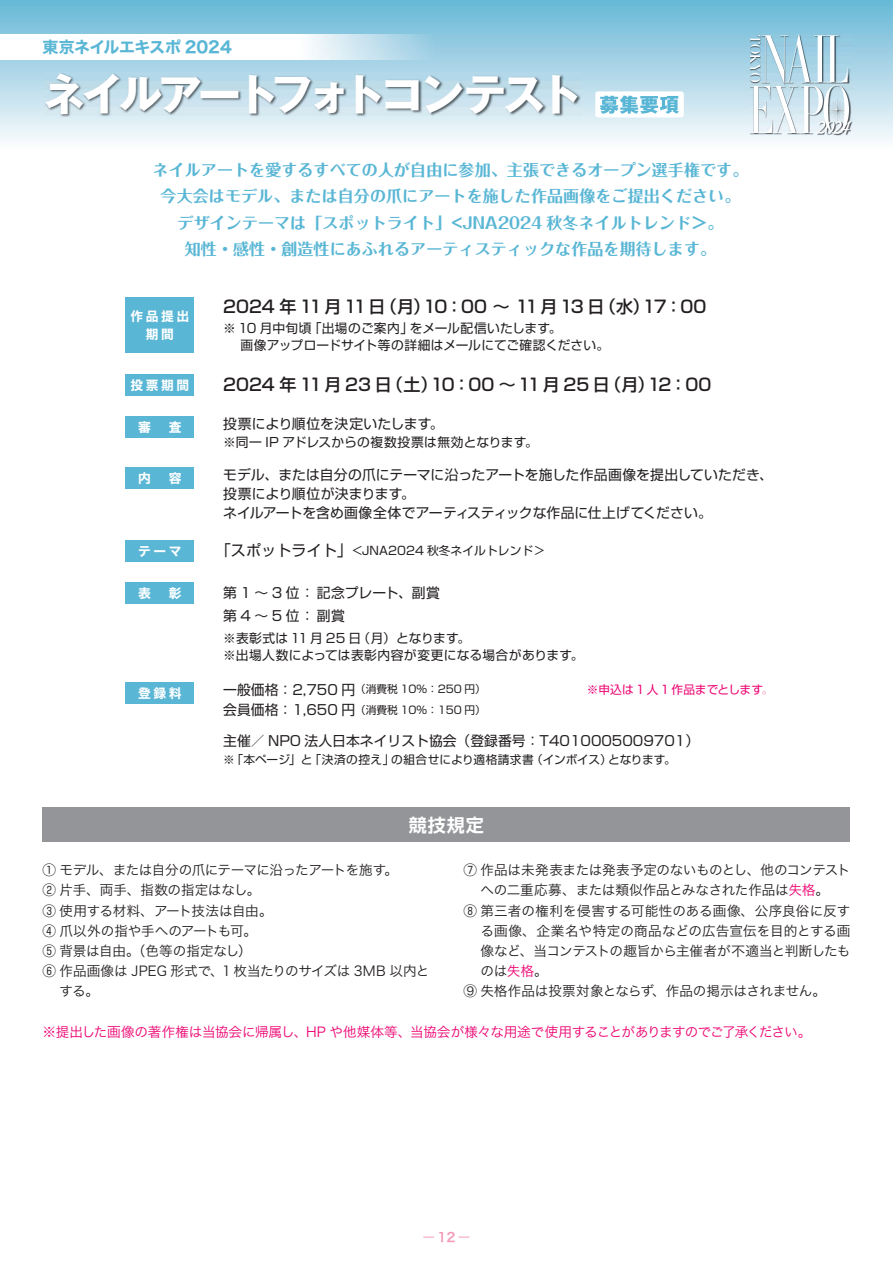
<style>
.page{position:relative;width:893px;height:1263px;background:#fff}
.page>*{position:absolute;margin:0;border:0;box-sizing:border-box;transform-origin:0 0}
.t1{font:700 43.65px "Gothic MB101 Pro";letter-spacing:-.12em;color:#fff}
.t2{font:700 18px "Shin Go Pro De";color:#fff}
.t3{font:500 16.95px "Shin Go Pro";letter-spacing:-.005em;color:#231f20}
.t4{font:700 15.9px/26.5px "Folk Pro";letter-spacing:.01em;color:#59b6d5;text-align:center}
.t5{font:15.9px "Hira Kaku Std W7";letter-spacing:-.025em;color:#59b6d5}
.t6{font:15px "Shin Go Pro";letter-spacing:.01em;color:#231f20}
.t7{font:13.8px/19.2px "Shin Go Pro";color:#231f20}
.t8{font:13.65px/20.2px "Hira Kaku Std W3";letter-spacing:-.015em;color:#231f20;text-align:justify}
.t9{font:13.65px "Hira Kaku Std W3";letter-spacing:-.02em;color:#ed0372}
.t10{font:13.65px "Hira Kaku Std W3";letter-spacing:.01em;color:#231f20}
.t11{font:13.65px "Hira Kaku Std W3";letter-spacing:-.045em;color:#231f20}
.t12{font:12.75px/17px "Shin Go Pro";letter-spacing:.015em;color:#231f20}
.t13{font:12.75px "Hira Kaku Std W7";letter-spacing:.2em;color:#fff}
.t14{font:12.75px "Hira Kaku Std W3";color:#f499b9}
.t15{font:11.7px "Shin Go Pro";letter-spacing:.01em;color:#231f20}
.t16{font:11.7px "Shin Go Pro";letter-spacing:.005em;color:#ed0372}
.t17{font:11.7px "Shin Go Pro";letter-spacing:.035em;color:#231f20}
.t18{font:10.65px "Shin Go Pro";color:#231f20}
.s1{font-size:11.7px}
.s2{color:#f499b9}
.s3{font-family:"Shin Go Pro"}
.s4{color:#ed0372}
.s5{font-family:"Hira Kaku Std W6"}
</style>
<div class="page">
<svg style="left:0;top:0;width:893px;height:141px;background:#a5d4e6"></svg>
<div style="left:43px;top:808px;width:807px;height:34px;background:#939598"></div>
<img style="left:0;top:34px;width:434px;height:26px">
<div style="left:595px;top:91px;width:89px;height:26px;background:#fff;border-radius:3px"></div>
<svg style="left:600px;top:96px;width:79px;height:18px"></svg>
<img style="left:45px;top:72px;width:536px;height:46px">
<div style="left:125px;top:374px;width:69px;height:21px;background:#59b6d5"></div>
<div style="left:125px;top:417px;width:69px;height:21px;background:#59b6d5"></div>
<div style="left:125px;top:468px;width:69px;height:21px;background:#59b6d5"></div>
<div style="left:125px;top:540px;width:69px;height:21px;background:#59b6d5"></div>
<div style="left:125px;top:583px;width:69px;height:21px;background:#59b6d5"></div>
<div style="left:125px;top:682px;width:69px;height:22px;background:#59b6d5"></div>
<div style="left:125px;top:298px;width:69px;height:55px;background:#59b6d5"></div>
<img style="left:750px;top:34px;width:102px;height:102px">
<svg style="left:750px;top:34px;width:100px;height:100px"></svg>
<p class="t5" style="left:43px;top:34px;width:191px">東京ネイルエキスポ 2024</p>
<h1 class="t1" style="left:43px;top:58px;width:541px">ネイルアートフォトコンテスト</h1>
<p class="t4" style="left:153px;top:154px;width:597px">ネイルアートを愛するすべての人が自由に参加、主張できるオープン選手権です。今大会はモデル、または自分の爪にアートを施した作品画像をご提出ください。デザインテーマは「スポットライト」&lt;JNA2024 秋冬ネイルトレンド&lt;。<br>知性・感性・創造性にあふれるアーティスティックな作品を期待します。</p>
<p class="t13" style="left:130px;top:306px;width:60px">作品提出</p>
<p class="t13" style="left:146px;top:324px;width:30px">期間</p>
<p class="t13" style="left:130px;top:375px;width:60px">投票期間</p>
<p class="t13" style="left:138px;top:417px;width:45px">審　査</p>
<p class="t13" style="left:138px;top:468px;width:45px">内　容</p>
<p class="t13" style="left:138px;top:541px;width:45px">テーマ</p>
<p class="t13" style="left:138px;top:583px;width:45px">表　彰</p>
<p class="t13" style="left:138px;top:683px;width:45px">登録料</p>
<p class="t3" style="left:223px;top:292px;width:164px">2024年 11月11日</p>
<p class="t3" style="left:380px;top:292px;width:52px">（月）</p>
<p class="t3" style="left:599px;top:292px;width:52px">（水(</p>
<p class="t3" style="left:423px;top:292px;width:183px">10：00 ～ 11 月 13 日</p>
<p class="t3" style="left:643px;top:292px;width:65px">17：00</p>
<p class="t12" style="left:309px;top:318px;width:106px">「出場のご案内」</p>
<p class="t12" style="left:223px;top:318px;width:90px">※ 10 月中旬頃</p>
<p class="t12" style="left:410px;top:318px;width:153px">をメール配信いたします。</p>
<p class="t12" style="left:223px;top:335px;width:388px">　画像アップロードサイト等の詳細はメールにてご確認ください。</p>
<p class="t3" style="left:223px;top:371px;width:170px">2024年 11 月 23 日</p>
<p class="t7" style="left:223px;top:412px;width:222px">投票により順位を決定いたします。</p>
<p class="t12" style="left:223px;top:432px;width:316px">※同一 IP アドレスからの複数投票は無効となります。</p>
<p class="t3" style="left:386px;top:371px;width:53px">（土）</p>
<p class="t3" style="left:604px;top:371px;width:52px">（月(</p>
<p class="t3" style="left:430px;top:371px;width:181px">10：00～11 月 25 日</p>
<p class="t3" style="left:647px;top:371px;width:65px">12：00</p>
<p class="t7" style="left:223px;top:463px;width:551px">モデル、または自分の爪にテーマに沿ったアートを施した作品画像を提出していただき、投票により順位が決まります。<br>ネイルアートを含め画像全体でアーティスティックな作品に仕上げてください。</p>
<p class="t6" style="left:216px;top:538px;width:148px">「スポットライト」<span class="s1">&lt;</span></p>
<p class="t15" style="left:362px;top:541px;width:184px">JNA2024 秋冬ネイルトレンド&lt;</p>
<p class="t7" style="left:223px;top:579px;width:218px;line-height:23.5px">第 1 〜 3 位：記念プレート、副賞第4 〜 5 位：副賞</p>
<p class="t12" style="left:358px;top:628px;width:114px">（月）となります。</p>
<p class="t12" style="left:223px;top:628px;width:362px">※表彰式は11 月 25 日<br>※出場人数によっては表彰内容が変更になる場合があります。</p>
<p class="t7" style="left:223px;top:678px;width:133px">一般価格：2,750 円</p>
<p class="t18" style="left:355px;top:681px;width:132px">（消費税 10％：250 円(</p>
<p class="t16" style="left:587px;top:680px;width:188px">※申込は 1 人 1 作品までとします<span class="s2">。</span></p>
<p class="t7" style="left:223px;top:698px;width:133px">会員価格：1,650 円</p>
<p class="t7" style="left:223px;top:729px;width:477px">主催／ NPO 法人日本ネイリスト協会（登録番号：T4010005009701(</p>
<p class="t15" style="left:608px;top:750px;width:69px">となります。</p>
<p class="t18" style="left:355px;top:701px;width:132px">（消費税 10％：150 円(</p>
<p class="t15" style="left:223px;top:750px;width:91px">※「本ページ」と</p>
<p class="t15" style="left:531px;top:750px;width:82px">（インボイス）</p>
<p class="t15" style="left:310px;top:750px;width:86px">「決済の控え」</p>
<p class="t17" style="left:391px;top:750px;width:144px">の組合せにより適格請求書</p>
<h2 class="t2" style="left:409px;top:810px;width:76px">競技規定</h2>
<p class="t11" style="left:43px;top:860px;width:357px"><span class="s3">1</span> モデル、または自分の爪にテーマに沿ったアートを施す。</p>
<p class="t8" style="left:43px;top:880px;width:219px"><span class="s3">2</span> 片手、両手、指数の指定はなし。</p>
<p class="t8" style="left:43px;top:900px;width:232px"><span class="s3">3</span> 使用する材料、アート技法は自由。</p>
<p class="t8" style="left:43px;top:920px;width:216px"><span class="s3">4</span> 爪以外の指や手へのアートも可。</p>
<p class="t8" style="left:43px;top:940px;width:211px"><span class="s3">5</span> 背景は自由。（色等の指定なし(</p>
<p class="t8" style="left:43px;top:961px;width:388px"><span class="s3">6</span> 作品画像は JPEG 形式で、1 枚当たりのサイズは 3MB 以内と</p>
<p class="t8" style="left:60px;top:981px;width:41px">する。</p>
<p class="t8" style="left:463px;top:860px;width:388px"><span class="s3">7</span> 作品は未発表または発表予定のないものとし、他のコンテスト</p>
<p class="t10" style="left:463px;top:900px;width:388px"><span class="s3">8</span> 第三者の権利を侵害する可能性のある画像、公序良俗に反す</p>
<p class="t8" style="left:480px;top:880px;width:350px">への二重応募、または類似作品とみなされた作品は<span class="s4">失格</span>。</p>
<p class="t8" style="left:480px;top:920px;width:371px">る画像、企業名や特定の商品などの広告宣伝を目的とする画像など、当コンテストの趣旨から主催者が不適当と判断したものは<span class="s4">失格</span>。</p>
<p class="t8" style="left:463px;top:981px;width:364px">9 失格作品は投票対象とならず、作品の掲示はされません。</p>
<p class="t9" style="left:43px;top:1021px;width:770px">※提出した画像の著作権は当協会に帰属し、HP や他媒体等、当協会が様々な用途で使用することがありますのでご了承ください。</p>
<p class="t14" style="left:422px;top:1228px;width:50px">ー<span class="s5">12</span>ー</p>
</div>
